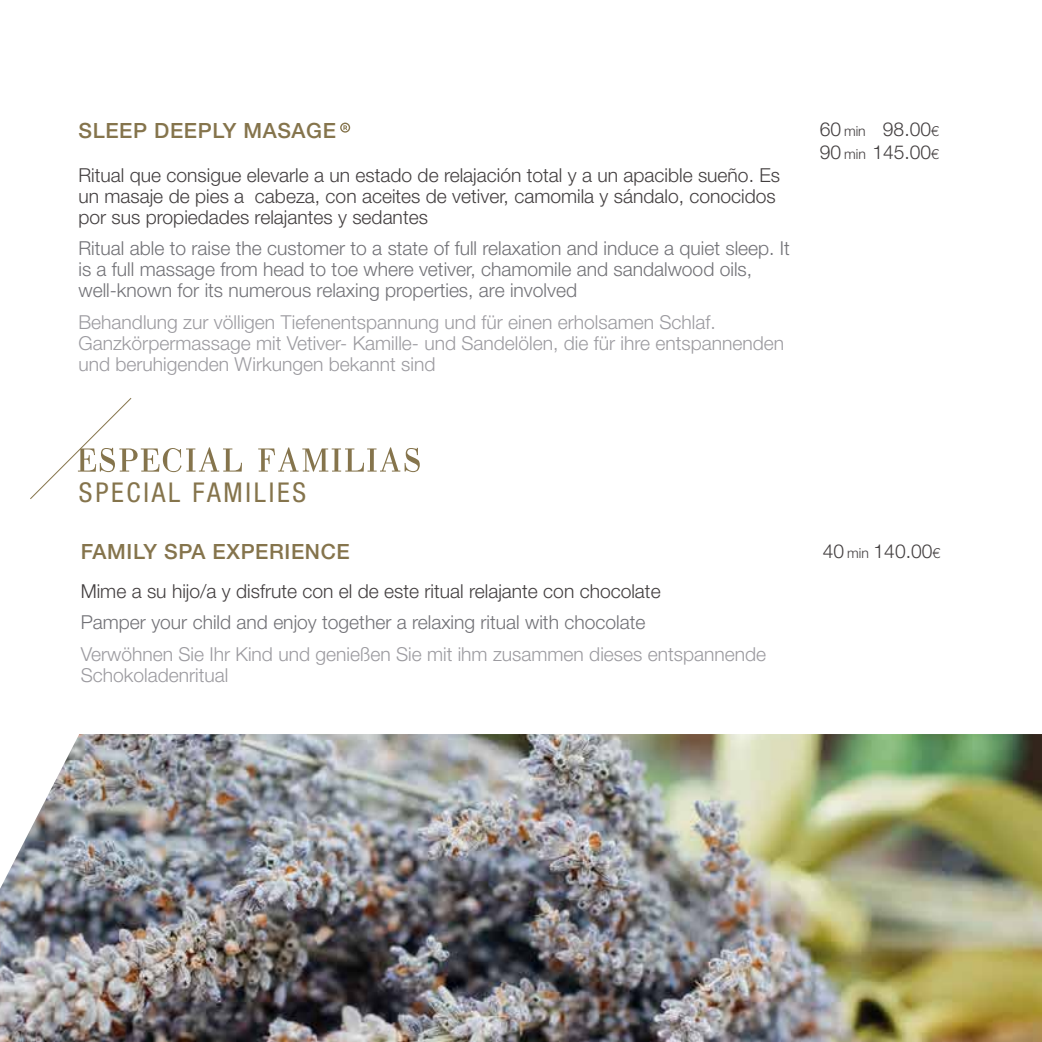
<style>
.page{position:relative;width:1042px;height:1042px;background:#fff}
.page>*{position:absolute;margin:0;border:0;box-sizing:border-box;transform-origin:0 0}
.t1{font:condensed 27.3px "Helvetica Neue LT Std";letter-spacing:.1em;color:#85744c}
.t2{font:500 21px "Helvetica Neue LT Std";letter-spacing:.03em;color:#85744c}
.t3{font:300 19.25px/21px "Helvetica Neue LT Std";color:#433f40}
.t4{font:300 19.25px/21px "Helvetica Neue LT Std";color:#9c9ba0}
.t5{font:300 19.25px/21px "Helvetica Neue LT Std";color:#727277}
.s1{font-size:14px}
</style>
<div class="page">
<svg style="left:340px;top:123px;width:10px;height:10px"></svg>
<svg style="left:30px;top:398px;width:212px;height:101px"></svg>
<svg style="left:258px;top:447px;width:162px;height:25px"></svg>
<img style="left:0;top:734px;width:1042px;height:308px">
<p class="t2" style="left:78px;top:118px;width:259px">SLEEP DEEPLY MASAGE</p>
<p class="t3" style="left:78px;top:164px;width:703px">Ritual que consigue elevarle a un estado de relajación total y a un apacible sueño. Es un masaje de pies a cabeza, con aceites de vetiver, camomila y sándalo, conocidos por sus propiedades relajantes y sedantes</p>
<p class="t5" style="left:78px;top:238px;width:713px">Ritual able to raise the customer to a state of full relaxation and induce a quiet sleep. It is a full massage from head to toe where vetiver, chamomile and sandalwood oils, well-known for its numerous relaxing properties, are involved</p>
<p class="t4" style="left:78px;top:311px;width:707px">Behandlung zur völligen Tiefenentspannung und für einen erholsamen Schlaf.<br>Ganzkörpermassage mit Vetiver- Kamille- und Sandelölen, die für ihre entspannenden und beruhigenden Wirkungen bekannt sind</p>
<p class="t3" style="left:819px;top:119px;width:121px">60 <span class="s1">min</span> 98.00<span class="s1">€</span></p>
<p class="t3" style="left:820px;top:141px;width:121px">90 <span class="s1">min</span> 145.00<span class="s1">€</span></p>
<h1 class="t1" style="left:79px;top:477px;width:229px">SPECIAL FAMILIES</h1>
<p class="t2" style="left:81px;top:539px;width:270px">FAMILY SPA EXPERIENCE</p>
<p class="t3" style="left:81px;top:580px;width:581px">Mime a su hijo/a y disfrute con el de este ritual relajante con chocolate</p>
<p class="t5" style="left:81px;top:611px;width:566px">Pamper your child and enjoy together a relaxing ritual with chocolate</p>
<p class="t4" style="left:81px;top:643px;width:687px">Verwöhnen Sie Ihr Kind und genießen Sie mit ihm zusammen dieses entspannende<br>Schokoladenritual</p>
<p class="t3" style="left:823px;top:540px;width:119px">40 <span class="s1">min</span> 140.00<span class="s1">€</span></p>
</div>
